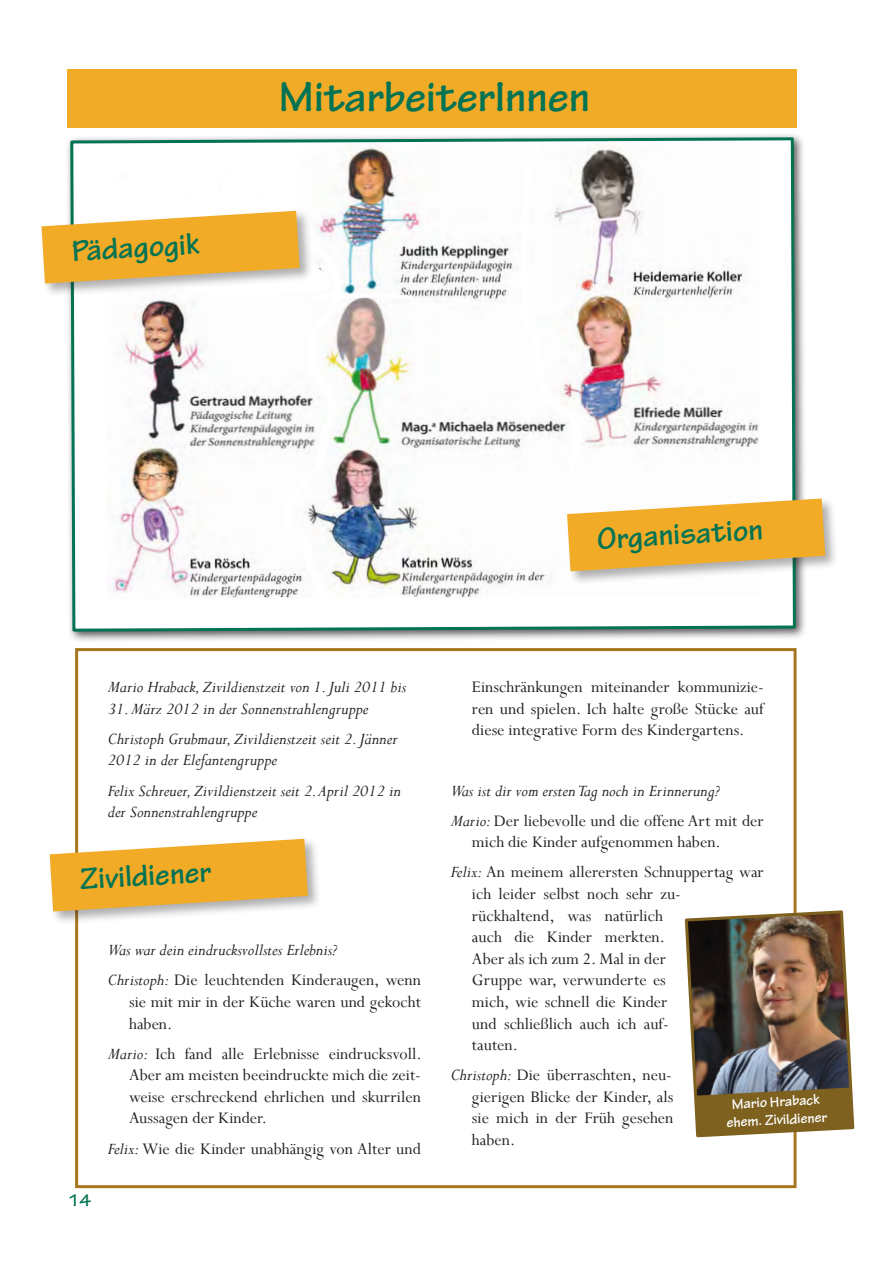
<style>
.page{position:relative;width:893px;height:1263px;background:#fff}
.page>*{position:absolute;margin:0;border:0;box-sizing:border-box;transform-origin:0 0}
.t1{font:700 45px "Tekton Pro";color:#027353}
.t2{font:700 31.5px "Tekton Pro";color:#027353}
.t3{font:18px/21.6px "Perpetua";color:#231f20}
.t4{font:italic 18px/30.2px "Perpetua";color:#231f20}
.t5{font:700 18px "Tekton Pro";color:#027353}
.t6{font:700 15px/18px "Tekton Pro";color:#fff;text-align:center}
.s1{font-style:normal}
.s2{font-style:italic}
</style>
<div class="page">
<div style="left:68px;top:69px;width:728px;height:58px;background:#f2ab27"></div>
<div style="left:65px;top:132px;width:742px;height:511px;background:#231f20;opacity:.75"></div>
<svg style="left:69px;top:136px;width:728px;height:497px"></svg>
<div style="left:75px;top:648px;width:721px;height:540px;border:3px solid #a67721"></div>
<div style="left:565px;top:496px;width:274px;height:89px;background:#231f20;opacity:.36"></div>
<svg style="left:567px;top:498px;width:258px;height:73px;background:#eeb750"></svg>
<div style="left:39px;top:209px;width:274px;height:88px;background:#231f20;opacity:.36"></div>
<svg style="left:41px;top:211px;width:259px;height:73px;background:#eeb751"></svg>
<div style="left:47px;top:836px;width:274px;height:89px;background:#231f20;opacity:.36"></div>
<svg style="left:50px;top:839px;width:258px;height:72px;background:#efb74f"></svg>
<img style="left:684px;top:909px;width:171px;height:230px">
<h2 class="t2" style="left:71px;top:232px;width:130px;rotate:-3deg">Pädagogik</h2>
<h1 class="t1" style="left:279px;top:70px;width:313px">MitarbeiterInnen</h1>
<h2 class="t2" style="left:596px;top:520px;width:168px;rotate:-3deg">Organisation</h2>
<p class="t4" style="left:108px;top:671px;width:300px">Mario Hraback, Zivildienstzeit von 1. Juli 2011 bis</p>
<p class="t4" style="left:108px;top:693px;width:291px">31. März 2012 in der Sonnenstrahlengruppe<br>Christoph Grubmaur, Zivildienstzeit seit 2. Jänner</p>
<p class="t4" style="left:108px;top:745px;width:295px">2012 in der Elefantengruppe<br>Felix Schreuer, Zivildienstzeit seit 2. April 2012 in</p>
<p class="t4" style="left:108px;top:796px;width:151px">der Sonnenstrahlengruppe</p>
<h2 class="t2" style="left:79px;top:860px;width:133px;rotate:-3deg">Zivildiener</h2>
<p class="t5" style="left:68px;top:1190px;width:25px">14</p>
<p class="t4" style="left:108px;top:934px;width:315px">Was war dein eindrucksvollstes Erlebnis?<br>Christoph: <span class="s1">Die leuchtenden Kinderaugen, wenn</span></p>
<p class="t3" style="left:129px;top:991px;width:293px">sie mit mir in der Küche waren und gekocht haben.</p>
<p class="t3" style="left:129px;top:1042px;width:294px;text-align:justify;text-indent:-21px"><span class="s2">Mario:</span> Ich fand alle Erlebnisse eindrucksvoll.<br>Aber am meisten beeindruckte mich die zeit&shy;weise erschreckend ehrlichen und skurrilen Aussagen der Kinder.</p>
<p class="t3" style="left:108px;top:1137px;width:315px"><span class="s2">Felix:</span> Wie die Kinder unabhängig von Alter und</p>
<p class="t3" style="left:472px;top:676px;width:293px;text-align:justify">Einschränkungen miteinander kommunizie&shy;ren und spielen. Ich halte große Stücke auf diese integrative Form des Kindergartens.</p>
<p class="t4" style="left:451px;top:775px;width:315px">Was ist dir vom ersten Tag noch in Erinnerung?<br>Mario: <span class="s1">Der liebevolle und die offene Art mit der</span></p>
<p class="t3" style="left:451px;top:827px;width:315px;line-height:30.2px;text-indent:21px">mich die Kinder aufgenommen haben.<br><span class="s2">Felix:</span> An meinem allerersten Schnuppertag war</p>
<p class="t3" style="left:472px;top:882px;width:210px">ich leider selbst noch sehr zu&shy;rückhaltend, was natürlich auch die Kinder merkten.<br>Aber als ich zum 2. Mal in der<br>Gruppe war, verwunderte es mich, wie schnell die Kinder und schließlich auch ich auf&shy;tauten.</p>
<p class="t3" style="left:472px;top:1064px;width:203px;text-align:justify;text-indent:-21px"><span class="s2">Christoph:</span> Die überraschten, neu&shy;gierigen Blicke der Kinder, als sie mich in der Früh gesehen haben.</p>
<p class="t6" style="left:725px;top:1095px;width:102px;rotate:-3deg">Mario Hraback ehem. Zivildiener</p>
</div>
